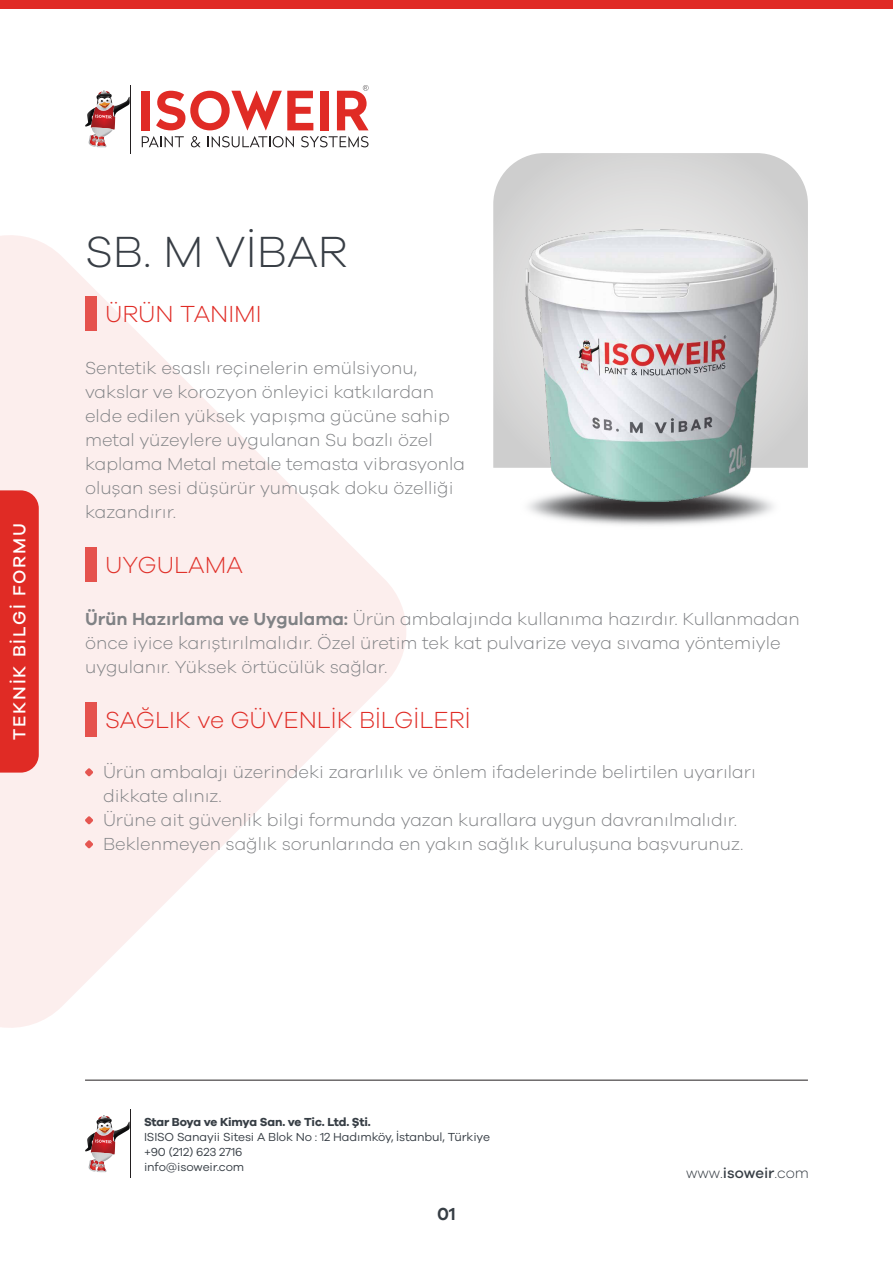
<style>
.page{position:relative;width:893px;height:1263px;background:#fff}
.page>*{position:absolute;margin:0;border:0;box-sizing:border-box;transform-origin:0 0}
.t1{font:300 45px "Galano Grotesque";color:#383e45}
.t2{font:300 24px "Galano Grotesque";color:#e02b25}
.t3{font:300 24px "Galano Grotesque";color:#e0312a}
.t4{font:300 18px/24px "Galano Grotesque";color:#808285}
.t5{font:500 18px "Galano Grotesque";letter-spacing:.1em;color:#fff}
.t6{font:600 18px "Galano Grotesque";color:#373e45}
.t7{font:300 15px "Galano Grotesque";color:#373e45}
.t8{font:12px/15px "Galano Grotesque";letter-spacing:-.01em;color:#373e45}
.t9{font:700 12px "Galano Grotesque";letter-spacing:-.02em;color:#373e45}
.s1{font-weight:600}
.s2{font-weight:500}
</style>
<div class="page">
<svg style="left:0;top:235px;width:406px;height:793px;fill:#fceeed"></svg>
<div style="left:0;top:490px;width:39px;height:283px;background:#e02b25"></div>
<hr style="left:130px;top:85px;width:1px;height:68px;background:#231f20">
<svg style="left:85px;top:91px;width:45px;height:56px"></svg>
<svg style="left:142px;top:136px;width:42px;height:11px"></svg>
<svg style="left:191px;top:136px;width:10px;height:11px"></svg>
<svg style="left:208px;top:136px;width:86px;height:11px"></svg>
<svg style="left:301px;top:136px;width:68px;height:11px"></svg>
<div style="left:142px;top:91px;width:8px;height:39px;background:#e02b25"></div>
<svg style="left:156px;top:91px;width:157px;height:39px"></svg>
<div style="left:320px;top:91px;width:8px;height:39px;background:#e02b25"></div>
<svg style="left:337px;top:85px;width:32px;height:45px"></svg>
<hr style="left:130px;top:1110px;width:1px;height:68px;background:#231f20">
<svg style="left:85px;top:1115px;width:45px;height:57px"></svg>
<hr style="left:85px;top:1080px;width:723px;height:1px;background:#231f20">
<div style="left:0;top:0;width:893px;height:9px;background:#e02b25"></div>
<img style="left:527px;top:502px;width:247px;height:24px">
<svg style="left:493px;top:153px;width:315px;height:315px;background:#d8d8d8"></svg>
<div style="left:85px;top:297px;width:11px;height:34px;background:#e5524d"></div>
<div style="left:85px;top:548px;width:11px;height:34px;background:#e5524d"></div>
<div style="left:85px;top:702px;width:11px;height:34px;background:#e5524d"></div>
<svg style="left:85px;top:816px;width:8px;height:8px"></svg>
<svg style="left:85px;top:840px;width:8px;height:8px"></svg>
<svg style="left:85px;top:768px;width:8px;height:8px"></svg>
<img style="left:525px;top:230px;width:251px;height:272px">
<p class="t5" style="left:9px;top:740px;width:218px;rotate:-90deg">TEKNİK BİLGİ FORMU</p>
<h1 class="t1" style="left:85px;top:225px;width:264px">SB. M VİBAR</h1>
<h2 class="t2" style="left:105px;top:300px;width:158px">ÜRÜN TANIMI</h2>
<p class="t4" style="left:85px;top:355px;width:382px">Sentetik esaslı reçinelerin emülsiyonu, vakslar ve korozyon önleyici katkılardan elde edilen yüksek yapışma gücüne sahip metal yüzeylere uygulanan Su bazlı özel kaplama Metal metale temasta vibrasyonla oluşan sesi düşürür yumuşak doku özelliği kazandırır.</p>
<h2 class="t3" style="left:105px;top:550px;width:139px">UYGULAMA</h2>
<p class="t4" style="left:85px;top:606px;width:716px"><span class="s1">Ürün Hazırlama ve Uygulama:</span> Ürün ambalajında kullanıma hazırdır. Kullanmadan önce iyice karıştırılmalıdır. Özel üretim tek kat pulvarize veya sıvama yöntemiyle uygulanır. Yüksek örtücülük sağlar.</p>
<h2 class="t2" style="left:105px;top:705px;width:367px">SAĞLIK ve GÜVENLİK BİLGİLERİ</h2>
<p class="t4" style="left:103px;top:760px;width:654px">Ürün ambalajı üzerindeki zararlılık ve önlem ifadelerinde belirtilen uyarıları dikkate alınız.<br>Ürüne ait güvenlik bilgi formunda yazan kurallara uygun davranılmalıdır.<br>Beklenmeyen sağlık sorunlarında en yakın sağlık kuruluşuna başvurunuz.</p>
<p class="t9" style="left:144px;top:1114px;width:228px">Star Boya ve Kimya San. ve Tic. Ltd. Şti.</p>
<p class="t8" style="left:144px;top:1128px;width:347px">ISISO Sanayii Sitesi A Blok No : 12 Hadımköy, İstanbul, Türkiye +90 (212) 623 2716<br>info@isoweir.com</p>
<p class="t6" style="left:437px;top:1203px;width:20px">01</p>
<p class="t7" style="left:686px;top:1164px;width:124px">www.<span class="s2">isoweir</span>.com</p>
</div>
